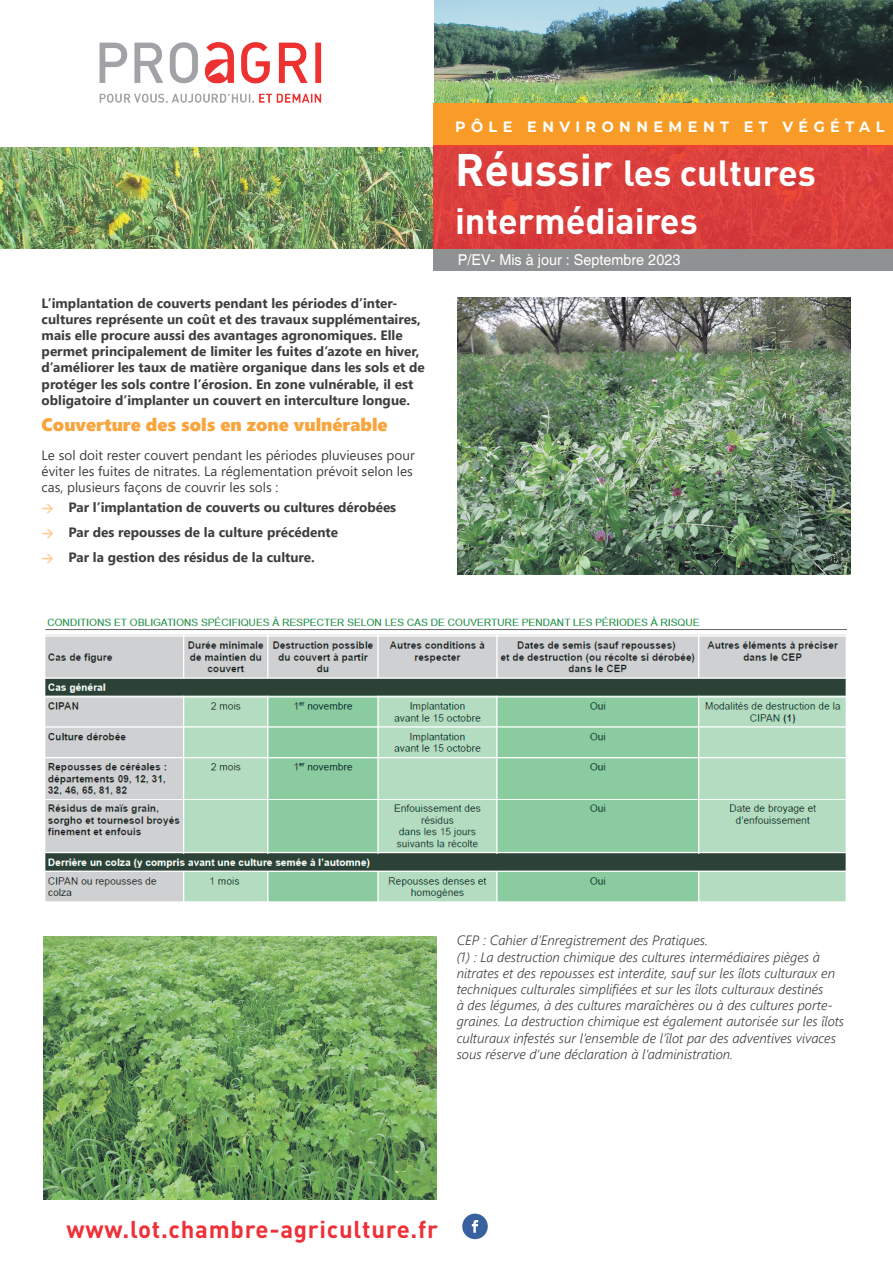
<style>
.page{position:relative;width:893px;height:1263px;background:#fff}
.page>*{position:absolute;margin:0;border:0;box-sizing:border-box;transform-origin:0 0}
.t1{font:700 36px/48px "DIN";color:#fff}
.t2{font:700 24px "DIN";letter-spacing:.03em;color:#ee3038}
.t3{font:18px "Segoe UI Black";color:#f9a53e}
.t4{font:15px "Helvetica";color:#fff;scale:.96 1}
.t5{font:700 15px "Montserrat";letter-spacing:.38em;color:#fff;scale:.96 1}
.t6{font:700 13.5px/16.2px "Segoe UI";color:#3e3e3f}
.t7{font:italic 300 13.5px/16.2px "Segoe UI";color:#3e3e3f}
.t8{font:13.5px/16.2px "Segoe UI";color:#3e3e3f}
.s1{font-family:"DIN";font-size:12px;color:#fdcb8f}
.s2{font-size:45px}
</style>
<div class="page">
<img style="left:0;top:0;width:893px;height:249px">
<div style="left:0;top:0;width:434px;height:147px;background:#fff"></div>
<div style="left:434px;top:103px;width:459px;height:44px;background:#f89c27"></div>
<img style="left:99px;top:42px;width:223px;height:61px">
<div style="left:462px;top:1213px;width:26px;height:26px;background:#39619f;border-radius:50%"></div>
<svg style="left:472px;top:1220px;width:6px;height:13px"></svg>
<div style="left:434px;top:249px;width:459px;height:21px;background:#909192"></div>
<div style="left:434px;top:146px;width:459px;height:103px;background:#da3f3c"></div>
<img style="left:45px;top:616px;width:802px;height:286px">
<img style="left:458px;top:298px;width:392px;height:276px">
<img style="left:44px;top:936px;width:392px;height:263px">
<p class="t6" style="left:42px;top:294px;width:385px">L’implantation de couverts pendant les périodes d’inter&shy;cultures représente un coût et des travaux supplémentaires, mais elle procure aussi des avantages agronomiques. Elle permet principalement de limiter les fuites d’azote en hiver, d’améliorer les taux de matière organique dans les sols et de protéger les sols contre l’érosion. En zone vulnérable, il est obligatoire d’implanter un couvert en interculture longue.</p>
<h3 class="t3" style="left:42px;top:411px;width:348px">Couverture des sols en zone vulnérable</h3>
<p class="t8" style="left:42px;top:445px;width:375px">Le sol doit rester couvert pendant les périodes pluvieuses pour éviter les fuites de nitrates. La réglementation prévoit selon les cas, plusieurs façons de couvrir les sols :</p>
<p class="t6" style="left:42px;top:494px;width:356px;line-height:24.8px"><span class="s1">&gt;</span> Par l’implantation de couverts ou cultures dérobées <span class="s1">&gt;</span> Par des repousses de la culture précédente<br><span class="s1">&gt;</span> Par la gestion des résidus de la culture.</p>
<p class="t5" style="left:455px;top:116px;width:449px">PÔLE ENVIRONNEMENT ET VÉGÉTAL</p>
<h1 class="t1" style="left:455px;top:148px;width:362px"><span class="s2">Réussir</span> les cultures intermédiaires</h1>
<p class="t4" style="left:458px;top:251px;width:233px">P/EV- Mis à jour : Septembre 2023</p>
<p class="t7" style="left:457px;top:930px;width:389px">CEP : Cahier d’Enregistrement des Pratiques.<br>(1) : La destruction chimique des cultures intermédiaires pièges à nitrates et des repousses est interdite, sauf sur les îlots culturaux en techniques culturales simplifiées et sur les îlots culturaux destinés<br>à des légumes, à des cultures maraîchères ou à des cultures porte&shy;graines. La destruction chimique est également autorisée sur les îlots culturaux infestés sur l’ensemble de l’îlot par des adventives vivaces sous réserve d’une déclaration à l’administration.</p>
<h2 class="t2" style="left:67px;top:1213px;width:373px">www.lot.chambre-agriculture.fr</h2>
</div>
